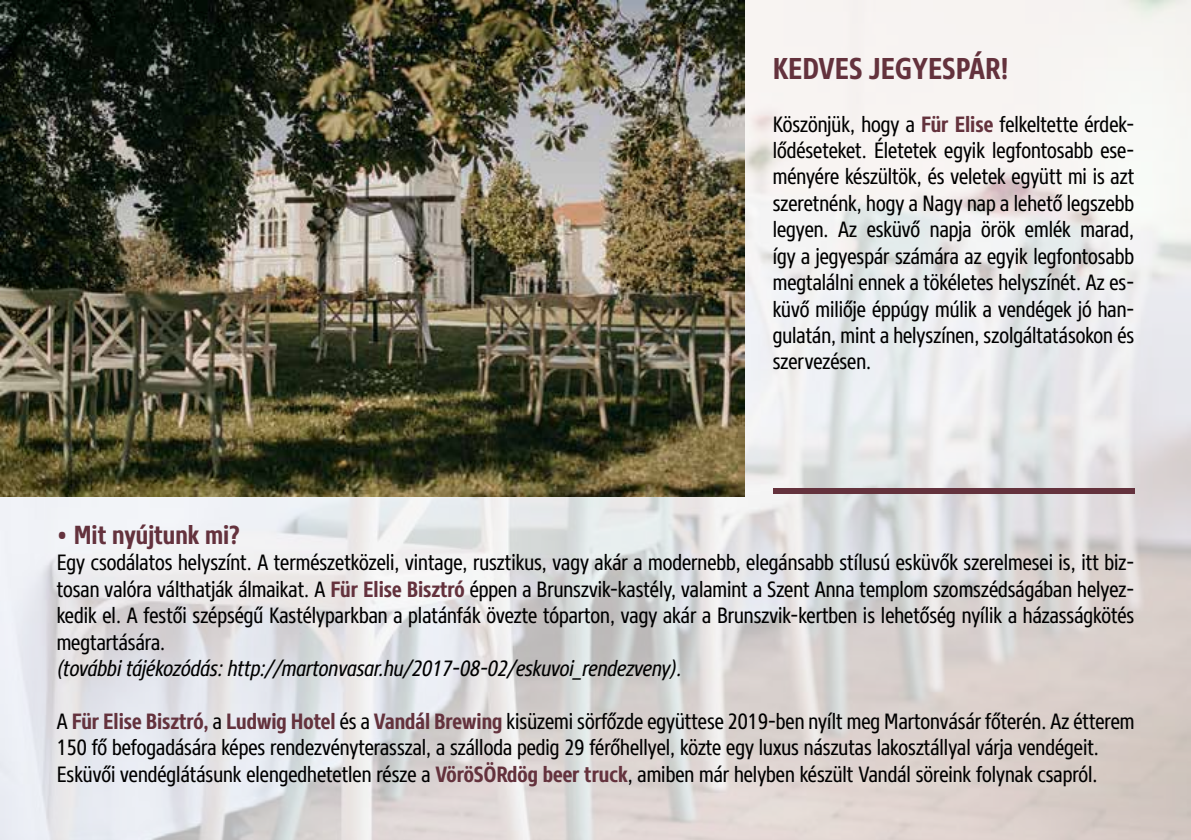
<style>
.page{position:relative;width:1191px;height:840px;background:#fff}
.page>*{position:absolute;margin:0;border:0;box-sizing:border-box;transform-origin:0 0}
.t1{font:700 30px "Core Sans N67 Cn";color:#64323d}
.t2{font:700 26px "Core Sans N67 Cn";color:#64323d}
.t3{font:22px/26.4px "Core Sans N47 Cn";color:#000;text-align:justify}
.t4{font:italic 22px "Core Sans N47 Cn";color:#000}
.s1{font-family:"Core Sans N67 Cn";font-weight:700;color:#64323d}
</style>
<div class="page">
<img style="left:0;top:0;width:1191px;height:839px">
<img style="left:0;top:0;width:744px;height:496px">
<div style="left:772px;top:488px;width:362px;height:6px;background:#64323d"></div>
<h1 class="t1" style="left:772px;top:49px;width:238px">KEDVES JEGYESPÁR!</h1>
<p class="t3" style="left:772px;top:111px;width:363px">Köszönjük, hogy a <span class="s1">Für Elise</span> felkeltette érdek&shy;lődéseteket. Életetek egyik legfontosabb ese&shy;ményére készültök, és veletek együtt mi is azt szeretnénk, hogy a Nagy nap a lehető legszebb legyen. Az esküvő napja örök emlék marad, így a jegyespár számára az egyik legfontosabb megtalálni ennek a tökéletes helyszínét. Az es&shy;küvő miliője éppúgy múlik a vendégek jó han&shy;gulatán, mint a helyszínen, szolgáltatásokon és szervezésen.</p>
<p class="t2" style="left:57px;top:517px;width:185px">• Mit nyújtunk mi?</p>
<p class="t3" style="left:57px;top:549px;width:1079px">Egy csodálatos helyszínt. A természetközeli, vintage, rusztikus, vagy akár a modernebb, elegánsabb stílusú esküvők szerelmesei is, itt biz&shy;tosan valóra válthatják álmaikat. A <span class="s1">Für Elise Bisztró</span> éppen a Brunszvik-kastély, valamint a Szent Anna templom szomszédságában helyez&shy;kedik el. A festői szépségű Kastélyparkban a platánfák övezte tóparton, vagy akár a Brunszvik-kertben is lehetőség nyílik a házasságkötés megtartására.</p>
<p class="t4" style="left:57px;top:653px;width:627px">(további tájékozódás: http://martonvasar.hu/2017-08-02/eskuvoi_rendezveny).</p>
<p class="t3" style="left:57px;top:707px;width:1079px;text-align:left">A <span class="s1">Für Elise Bisztró,</span> a <span class="s1">Ludwig Hotel</span> és a <span class="s1">Vandál Brewing</span> kisüzemi sörfőzde együttese 2019-ben nyílt meg Martonvásár főterén. Az étterem<br>150 fő befogadására képes rendezvényterasszal, a szálloda pedig 29 férőhellyel, közte egy luxus nászutas lakosztállyal várja vendégeit.<br>Esküvői vendéglátásunk elengedhetetlen része a <span class="s1">VöröSÖRdög beer truck</span>, amiben már helyben készült Vandál söreink folynak csapról.</p>
</div>
